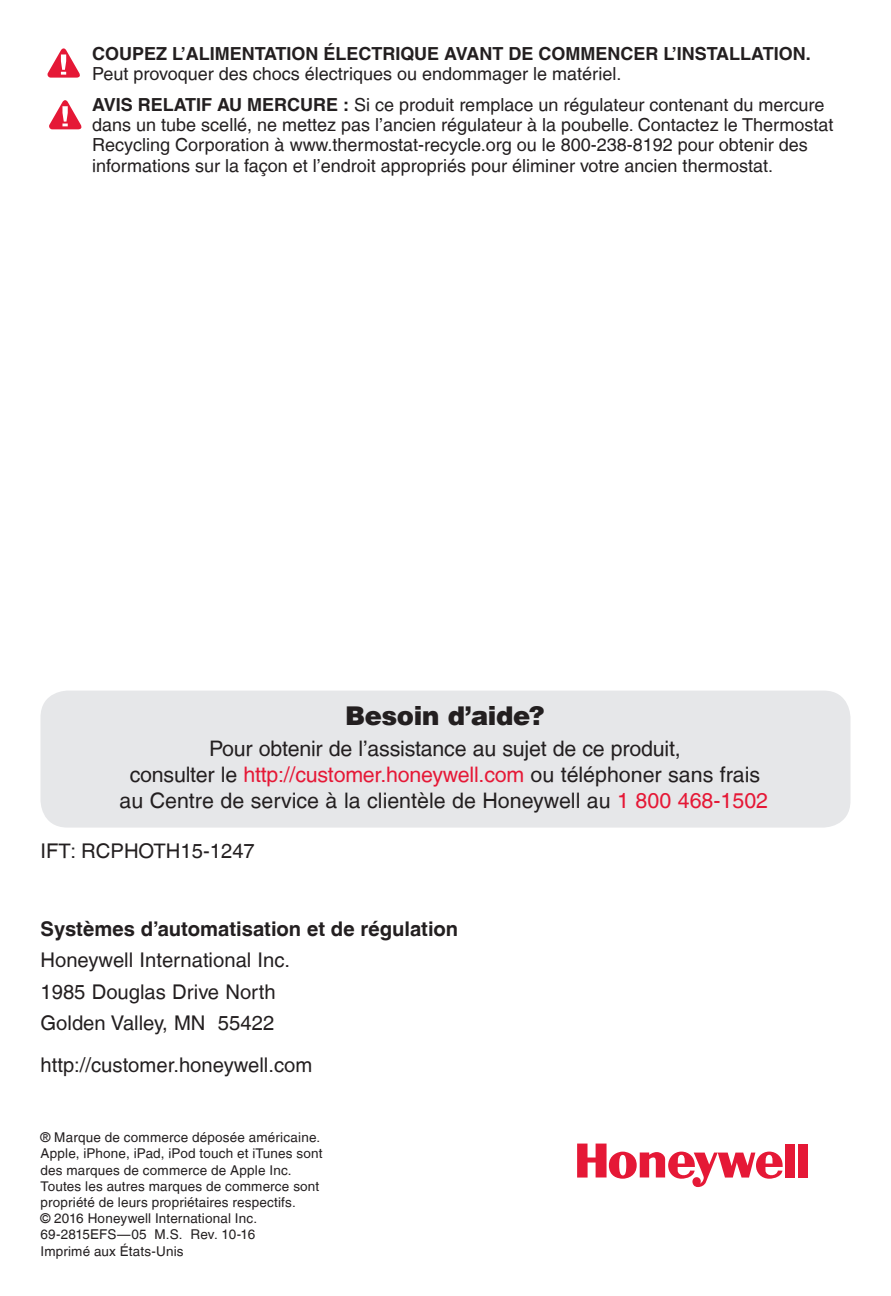
<style>
.page{position:relative;width:891px;height:1296px;background:#fff}
.page>*{position:absolute;margin:0;border:0;box-sizing:border-box;transform-origin:0 0}
.t1{font:900 25.88px "Helvetica LT";letter-spacing:-.015em;color:#231f20}
.t2{font:21.38px/25.9px "Helvetica LT";letter-spacing:-.01em;color:#231f20;text-align:center}
.t3{font:20.25px/31.5px "Helvetica LT";color:#231f20}
.t4{font:700 20.25px "Helvetica LT";color:#231f20}
.t5{font:18px/20.2px "Helvetica LT";color:#231f20}
.t6{font:700 18px/20.2px "Helvetica LT";color:#231f20}
.t7{font:13.5px/16.2px "Helvetica LT";letter-spacing:.015em;color:#231f20}
.s1{font-weight:400}
.s2{font-weight:700}
.s3{color:#e51836}
</style>
<div class="page">
<div style="left:785px;top:1144px;width:9px;height:33px;background:#e51836"></div>
<div style="left:798px;top:1144px;width:9px;height:33px;background:#e51836"></div>
<svg style="left:577px;top:1144px;width:206px;height:43px"></svg>
<div style="left:40px;top:691px;width:810px;height:137px;background:#e6e7e9;border-radius:27px"></div>
<svg style="left:47px;top:48px;width:33px;height:30px"></svg>
<svg style="left:49px;top:100px;width:32px;height:29px"></svg>
<p class="t6" style="left:92px;top:43px;width:720px">COUPEZ L’ALIMENTATION ÉLECTRIQUE AVANT DE COMMENCER L’INSTALLATION.<br><span class="s1">Peut provoquer des chocs électriques ou endommager le matériel.</span></p>
<p class="t5" style="left:92px;top:94px;width:743px"><span class="s2">AVIS RELATIF AU MERCURE :</span> Si ce produit remplace un régulateur contenant du mercure dans un tube scellé, ne mettez pas l’ancien régulateur à la poubelle. Contactez le Thermostat Recycling Corporation à www.thermostat-recycle.org ou le 800-238-8192 pour obtenir des informations sur la façon et l’endroit appropriés pour éliminer votre ancien thermostat.</p>
<h1 class="t1" style="left:345px;top:699px;width:201px">Besoin d’aide?</h1>
<p class="t2" style="left:119px;top:736px;width:650px">Pour obtenir de l’assistance au sujet de ce produit,<br>consulter le <span class="s3">http://customer.honeywell.com</span> ou téléphoner sans frais au Centre de service à la clientèle de Honeywell au <span class="s3">1 800 468-1502</span></p>
<p class="t3" style="left:40px;top:835px;width:216px">IFT: RCPHOTH15-1247</p>
<p class="t4" style="left:40px;top:916px;width:419px">Systèmes d’automatisation et de régulation</p>
<p class="t3" style="left:40px;top:945px;width:251px">Honeywell International Inc.<br>1985 Douglas Drive North<br>Golden Valley, MN 55422</p>
<p class="t3" style="left:40px;top:1049px;width:273px">http://customer.honeywell.com</p>
<p class="t7" style="left:40px;top:1129px;width:284px">® Marque de commerce déposée américaine.<br>Apple, iPhone, iPad, iPod touch et iTunes sont des marques de commerce de Apple Inc.<br>Toutes les autres marques de commerce sont propriété de leurs propriétaires respectifs.<br>© 2016 Honeywell International Inc.<br>69-2815EFS—05 M.S. Rev. 10-16<br>Imprimé aux États-Unis</p>
</div>
